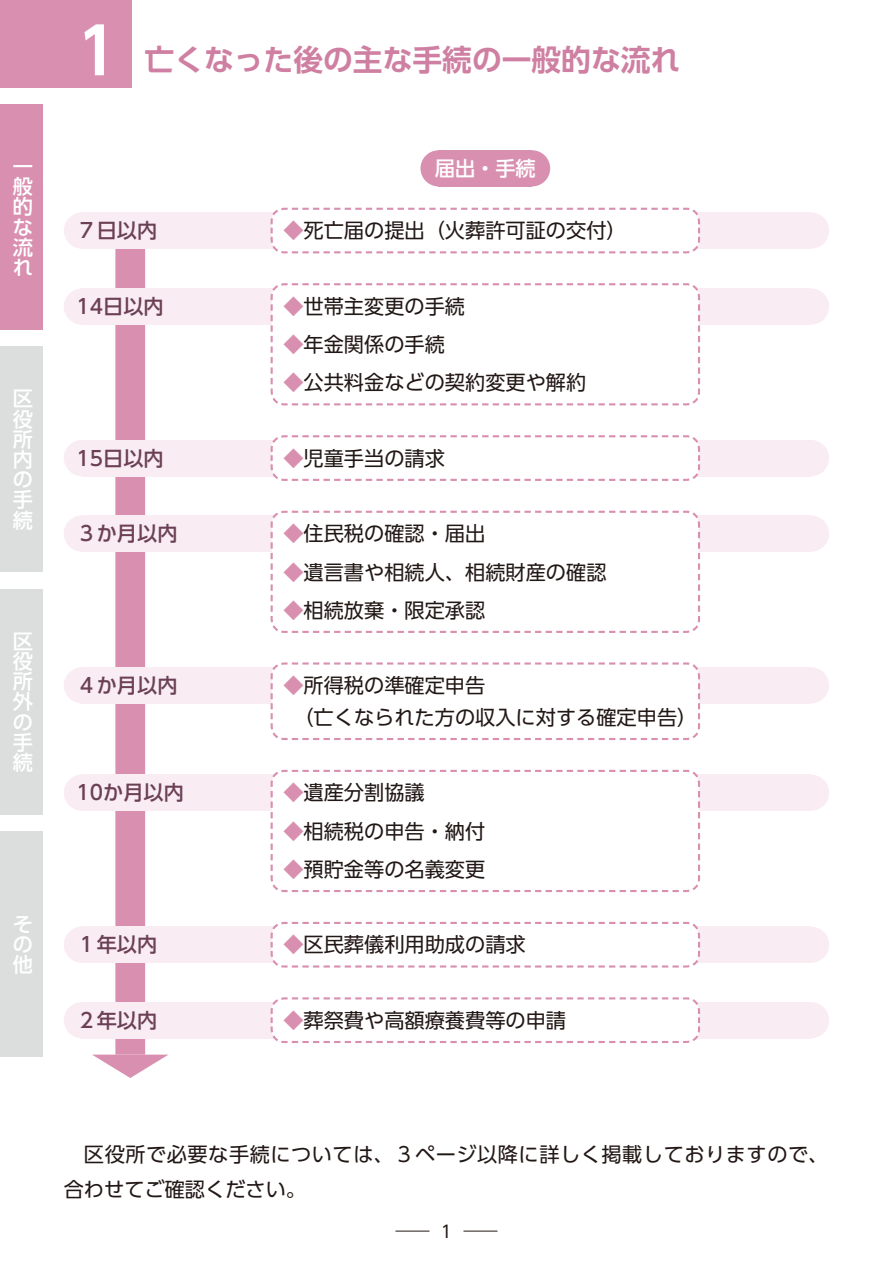
<style>
.page{position:relative;width:893px;height:1263px;background:#fff}
.page>*{position:absolute;margin:0;border:0;box-sizing:border-box;transform-origin:0 0}
.t1{font:700 29.7px "UD Shin Go Pr 6 N De";color:#cf80a2}
.t2{font:20.25px/32px "UD Shin Go Pr 6 N";color:#221815}
.t3{font:20.25px/35.1px "UD Shin Go Pr 6 N";letter-spacing:.025em;color:#221815}
.t4{font:500 20.25px "UD Shin Go Pr 6 N";color:#6b4054}
.t5{font:500 20.25px "UD Shin Go Pr 6 N";color:#fff}
.t6{font:16.95px "UD Shin Go Pr 6 N";color:#221815}
.s1{font-size:63.75px;color:#fff}
.s2{color:#d990b0}
</style>
<div class="page">
<hr style="left:395px;top:1231px;width:34px;height:1px;background:#221815">
<hr style="left:463px;top:1231px;width:34px;height:1px;background:#221815">
<div style="left:0;top:104px;width:43px;height:226px;background:#d990b0"></div>
<div style="left:0;top:347px;width:43px;height:225px;background:#dcdddd"></div>
<div style="left:0;top:589px;width:43px;height:225px;background:#dcdddd"></div>
<div style="left:0;top:831px;width:43px;height:226px;background:#dcdddd"></div>
<div style="left:115px;top:212px;width:30px;height:842px;background:#d990b0"></div>
<svg style="left:92px;top:1054px;width:77px;height:24px"></svg>
<div style="left:82px;top:212px;width:729px;height:37px;background:#f9ecf3"></div>
<div style="left:64px;top:212px;width:36px;height:37px;background:#f9ecf3;border-radius:50%"></div>
<div style="left:793px;top:212px;width:36px;height:37px;background:#f9ecf3;border-radius:50%"></div>
<div style="left:82px;top:288px;width:729px;height:37px;background:#f9ecf3"></div>
<div style="left:64px;top:288px;width:36px;height:37px;background:#f9ecf3;border-radius:50%"></div>
<div style="left:793px;top:288px;width:36px;height:37px;background:#f9ecf3;border-radius:50%"></div>
<div style="left:82px;top:440px;width:729px;height:36px;background:#f9ecf3"></div>
<div style="left:64px;top:440px;width:36px;height:36px;background:#f9ecf3;border-radius:50%"></div>
<div style="left:793px;top:440px;width:36px;height:36px;background:#f9ecf3;border-radius:50%"></div>
<div style="left:82px;top:515px;width:729px;height:37px;background:#f9ecf3"></div>
<div style="left:64px;top:515px;width:36px;height:37px;background:#f9ecf3;border-radius:50%"></div>
<div style="left:793px;top:515px;width:36px;height:37px;background:#f9ecf3;border-radius:50%"></div>
<div style="left:82px;top:667px;width:729px;height:36px;background:#f9ecf3"></div>
<div style="left:64px;top:667px;width:36px;height:36px;background:#f9ecf3;border-radius:50%"></div>
<div style="left:793px;top:667px;width:36px;height:36px;background:#f9ecf3;border-radius:50%"></div>
<div style="left:82px;top:775px;width:729px;height:36px;background:#f9ecf3"></div>
<div style="left:64px;top:775px;width:36px;height:36px;background:#f9ecf3;border-radius:50%"></div>
<div style="left:793px;top:775px;width:36px;height:36px;background:#f9ecf3;border-radius:50%"></div>
<div style="left:82px;top:927px;width:729px;height:36px;background:#f9ecf3"></div>
<div style="left:64px;top:927px;width:36px;height:36px;background:#f9ecf3;border-radius:50%"></div>
<div style="left:793px;top:927px;width:36px;height:36px;background:#f9ecf3;border-radius:50%"></div>
<div style="left:82px;top:1002px;width:729px;height:36px;background:#f9ecf3"></div>
<div style="left:64px;top:1002px;width:36px;height:36px;background:#f9ecf3;border-radius:50%"></div>
<div style="left:793px;top:1002px;width:36px;height:36px;background:#f9ecf3;border-radius:50%"></div>
<svg style="left:270px;top:207px;width:430px;height:47px;background:#fcf8fa"></svg>
<svg style="left:270px;top:283px;width:431px;height:123px"></svg>
<svg style="left:270px;top:435px;width:431px;height:46px;background:#fcf8fa"></svg>
<svg style="left:270px;top:510px;width:431px;height:123px"></svg>
<svg style="left:270px;top:662px;width:431px;height:78px"></svg>
<svg style="left:270px;top:769px;width:431px;height:124px"></svg>
<svg style="left:270px;top:921px;width:431px;height:47px"></svg>
<svg style="left:270px;top:997px;width:431px;height:46px"></svg>
<div style="left:439px;top:150px;width:93px;height:36px;background:#d990b0"></div>
<div style="left:420px;top:150px;width:37px;height:36px;background:#d990b0;border-radius:50%"></div>
<div style="left:514px;top:150px;width:36px;height:36px;background:#d990b0;border-radius:50%"></div>
<div style="left:0;top:0;width:132px;height:87px;background:#d990b0"></div>
<p class="t5" style="left:13px;top:150px;width:22px">一</p>
<p class="t5" style="left:13px;top:170px;width:22px">般</p>
<p class="t5" style="left:13px;top:190px;width:22px">的</p>
<p class="t5" style="left:13px;top:211px;width:22px">な</p>
<p class="t5" style="left:13px;top:231px;width:22px">流</p>
<p class="t5" style="left:13px;top:251px;width:22px">れ</p>
<p class="t5" style="left:13px;top:382px;width:22px">区</p>
<p class="t5" style="left:13px;top:402px;width:22px">役</p>
<p class="t5" style="left:13px;top:423px;width:22px">所</p>
<p class="t5" style="left:13px;top:443px;width:22px">内</p>
<p class="t5" style="left:13px;top:463px;width:22px">の</p>
<p class="t5" style="left:13px;top:483px;width:22px">手</p>
<p class="t5" style="left:13px;top:503px;width:22px">続</p>
<p class="t5" style="left:13px;top:625px;width:22px">区</p>
<p class="t5" style="left:13px;top:645px;width:22px">役</p>
<p class="t5" style="left:13px;top:665px;width:22px">所</p>
<p class="t5" style="left:13px;top:685px;width:22px">外</p>
<p class="t5" style="left:13px;top:705px;width:22px">の</p>
<p class="t5" style="left:13px;top:726px;width:22px">手</p>
<p class="t5" style="left:13px;top:746px;width:22px">続</p>
<p class="t5" style="left:13px;top:907px;width:22px">そ</p>
<p class="t5" style="left:13px;top:927px;width:22px">の</p>
<p class="t5" style="left:13px;top:948px;width:22px">他</p>
<h1 class="t1" style="left:77px;top:35px;width:605px"><span class="s1">1</span> 亡くなった後の主な手続の一般的な流れ</h1>
<p class="t5" style="left:435px;top:152px;width:102px">届出・手続</p>
<p class="t4" style="left:77px;top:214px;width:82px">７日以内</p>
<p class="t2" style="left:283px;top:214px;width:345px"><span class="s2">◆</span>死亡届の提出（火葬許可証の交付）</p>
<p class="t4" style="left:77px;top:290px;width:89px">14日以内</p>
<p class="t2" style="left:283px;top:289px;width:183px"><span class="s2">◆</span>世帯主変更の手続</p>
<p class="t2" style="left:283px;top:328px;width:163px"><span class="s2">◆</span>年金関係の手続</p>
<p class="t2" style="left:283px;top:366px;width:304px"><span class="s2">◆</span>公共料金などの契約変更や解約</p>
<p class="t4" style="left:77px;top:442px;width:89px">15日以内</p>
<p class="t2" style="left:283px;top:441px;width:163px"><span class="s2">◆</span>児童手当の請求</p>
<p class="t4" style="left:77px;top:517px;width:102px">３か月以内</p>
<p class="t2" style="left:283px;top:517px;width:203px"><span class="s2">◆</span>住民税の確認・届出</p>
<p class="t2" style="left:283px;top:555px;width:325px"><span class="s2">◆</span>遺言書や相続人、相続財産の確認</p>
<p class="t2" style="left:283px;top:593px;width:203px"><span class="s2">◆</span>相続放棄・限定承認</p>
<p class="t4" style="left:77px;top:669px;width:102px">４か月以内</p>
<p class="t2" style="left:293px;top:669px;width:405px;text-indent:-10px"><span class="s2">◆</span>所得税の準確定申告<br>（亡くなられた方の収入に対する確定申告）</p>
<p class="t4" style="left:77px;top:776px;width:109px">10か月以内</p>
<p class="t2" style="left:283px;top:776px;width:143px"><span class="s2">◆</span>遺産分割協議</p>
<p class="t2" style="left:283px;top:814px;width:203px"><span class="s2">◆</span>相続税の申告・納付</p>
<p class="t2" style="left:283px;top:853px;width:203px"><span class="s2">◆</span>預貯金等の名義変更</p>
<p class="t4" style="left:77px;top:928px;width:82px">１年以内</p>
<p class="t2" style="left:283px;top:928px;width:244px"><span class="s2">◆</span>区民葬儀利用助成の請求</p>
<p class="t4" style="left:77px;top:1004px;width:82px">２年以内</p>
<p class="t2" style="left:283px;top:1004px;width:284px"><span class="s2">◆</span>葬祭費や高額療養費等の申請</p>
<p class="t3" style="left:64px;top:1136px;width:766px;text-indent:20px">区役所で必要な手続については、３ページ以降に詳しく掲載しておりますので、合わせてご確認ください。</p>
<p class="t6" style="left:441px;top:1217px;width:13px">1</p>
</div>
